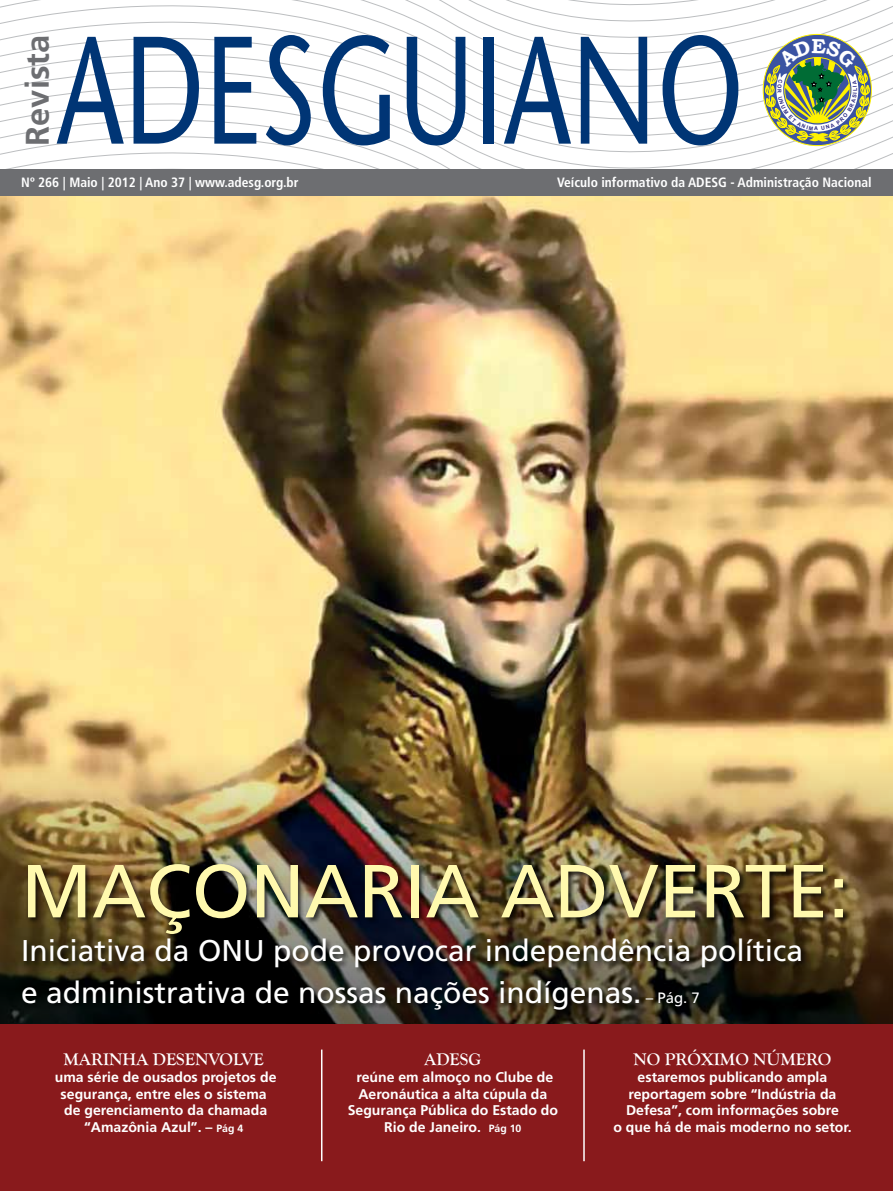
<style>
.page{position:relative;width:893px;height:1191px;background:#fff}
.page>*{position:absolute;margin:0;border:0;box-sizing:border-box;transform-origin:0 0}
.t1{font:152.55px "Stone Sans";letter-spacing:.01em;color:#003575;scale:.71 1}
.t2{font:75px "Frutiger";color:#fff9ae}
.t3{font:700 32.7px "Frutiger";color:#6d6e71}
.t4{font:30px/41.1px "Frutiger";color:#fff}
.t5{font:700 17.4px "Goudy Old Style T";color:#fff}
.t6{font:700 14.1px/16.6px "Frutiger LT Std";color:#fff;text-align:center}
.t7{font:700 condensed 13.5px "Frutiger LT Std";color:#fff}
.s1{font-size:15px}
.s2{font-size:10.5px}
</style>
<div class="page">
<svg style="left:0;top:0;width:893px;height:169px"></svg>
<img style="left:0;top:195px;width:893px;height:560px">
<img style="left:0;top:755px;width:893px;height:269px">
<div style="left:0;top:169px;width:893px;height:26px;background:#6d6e71"></div>
<div style="left:0;top:1024px;width:893px;height:167px;background:#891a1c"></div>
<hr style="left:321px;top:1049px;width:1px;height:112px;background:#fff">
<hr style="left:583px;top:1049px;width:2px;height:112px;background:#fff">
<div style="left:21px;top:862px;width:829px;height:154px;background:#000;opacity:.71"></div>
<svg style="left:764px;top:39px;width:106px;height:102px"></svg>
<h3 class="t3" style="left:18px;top:146px;width:112px;rotate:-90deg">Revista</h3>
<h1 class="t1" style="left:57px;top:0;width:968px">ADESGUIANO</h1>
<p class="t7" style="left:557px;top:174px;width:316px">Veículo informativo da ADESG - Administração Nacional</p>
<p class="t7" style="left:21px;top:174px;width:279px">Nº 266 | Maio | 2012 | Ano 37 | www.adesg.org.br</p>
<h2 class="t2" style="left:21px;top:847px;width:829px">Maçonaria adverte:</h2>
<h3 class="t4" style="left:21px;top:930px;width:783px">I niciativa da ON U pode provocar independência política e administrativa de nossas nações indígenas. <span class="s1">– Pág. 7</span></h3>
<p class="t5" style="left:64px;top:1049px;width:101px">MARINHA DESE</p>
<p class="t5" style="left:195px;top:1049px;width:70px">NVOLVE</p>
<p class="t6" style="left:55px;top:1068px;width:223px">uma série de ousados projetos de segurança, entre eles o sistema de gerenciamento da chamada “Amazônia Azul”. – <span class="s2">Pág 4</span></p>
<p class="t5" style="left:424px;top:1049px;width:58px">ADESG</p>
<p class="t6" style="left:348px;top:1068px;width:212px">reúne em almoço no Clube de<br>Aeronáutica a alta cúpula da<br>Segurança Pública do Estado do<br>Rio de Janeiro. <span class="s2">Pág 10</span></p>
<p class="t5" style="left:634px;top:1049px;width:199px">NO PRÓXIMO NÚMERO</p>
<p class="t6" style="left:613px;top:1068px;width:240px">estaremos publicando ampla reportagem sobre “Indústria da<br>Defesa”, com informações sobre<br>o que há de mais moderno no setor.</p>
</div>
